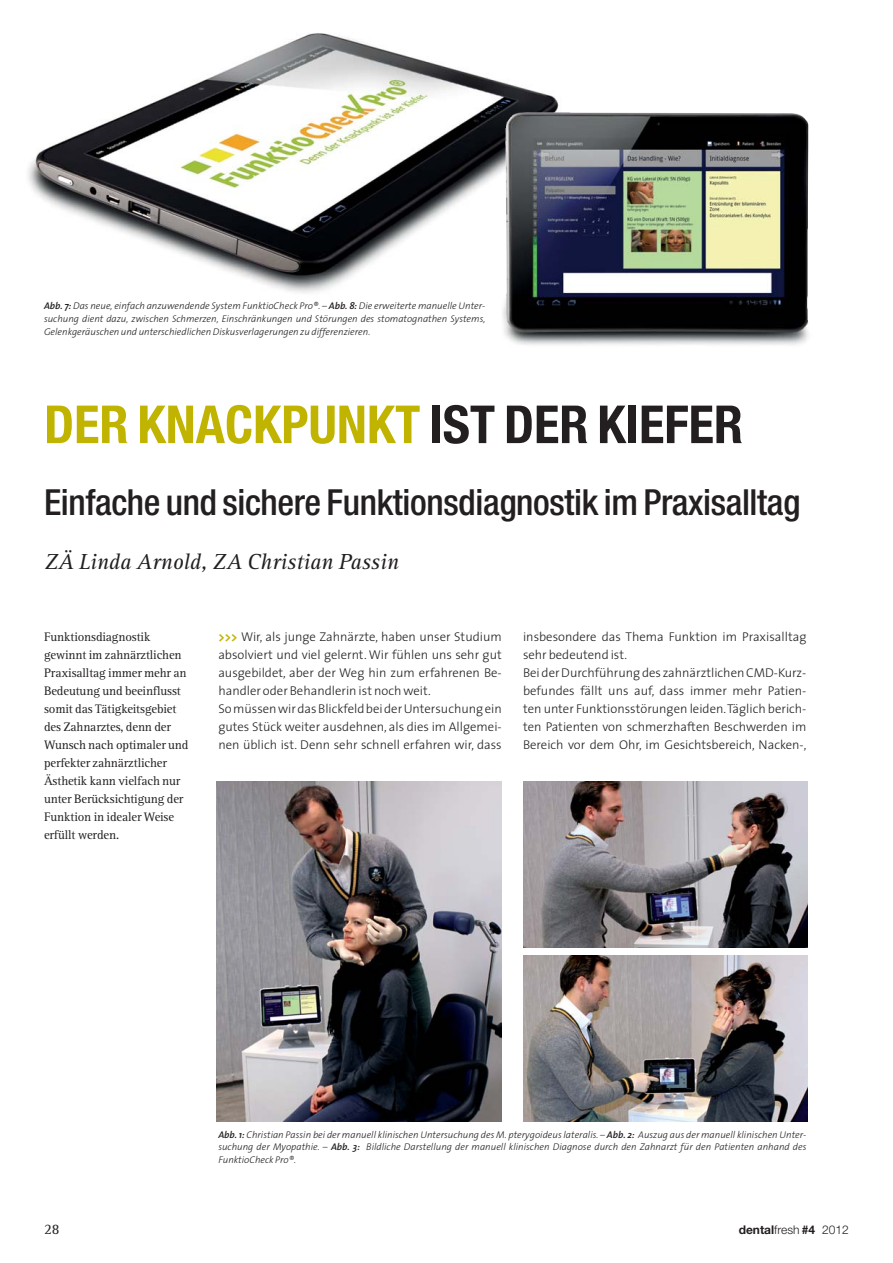
<style>
.page{position:relative;width:893px;height:1263px;background:#fff}
.page>*{position:absolute;margin:0;border:0;box-sizing:border-box;transform-origin:0 0}
.t1{font:700 condensed 52.5px "Helvetica Neue";color:#c1b400}
.t2{font:500 condensed 36px "Helvetica Neue";letter-spacing:-.01em;color:#231f20}
.t3{font:italic 22.5px "Rotis Serif";color:#231f20}
.t4{font:15px "Rotis Serif";color:#231f20}
.t5{font:300 12.75px/18px "The Sans";color:#231f20}
.t6{font:12.75px/18px "Rotis Serif";letter-spacing:-.01em;color:#231f20}
.t7{font:300 12px "Helvetica Neue";color:#231f20}
.t8{font:italic 300 9.75px/12.8px "The Sans";color:#231f20;text-align:justify}
.s1{font-weight:600}
.s2{color:#231f20}
.s3{font-weight:700;color:#c1b400}
.s4{font-weight:700}
</style>
<div class="page">
<img style="left:217px;top:781px;width:285px;height:340px">
<img style="left:523px;top:781px;width:285px;height:166px">
<img style="left:523px;top:955px;width:285px;height:166px">
<img style="left:28px;top:33px;width:531px;height:260px">
<img style="left:502px;top:112px;width:307px;height:233px">
<p class="t8" style="left:44px;top:300px;width:443px"><span class="s1">Abb. 7:</span> Das neue, einfach anzuwendende System FunktioCheck Pro®. – <span class="s1">Abb. 8:</span> Die erweiterte manuelle Unter - suchung dient dazu, zwischen Schmerzen, Einschränkungen und Störungen des stomatognathen Systems, Gelenkgeräuschen und unterschiedlichen Diskusverlagerungen zu differenzieren.</p>
<h1 class="t1" style="left:44px;top:406px;width:700px">DER KNACKPUNKT <span class="s2">IST DER KIEFER</span></h1>
<h2 class="t2" style="left:44px;top:489px;width:758px">Einfache und sichere Funktionsdiagnostik im Praxisalltag</h2>
<h3 class="t3" style="left:44px;top:553px;width:356px">ZÄ Linda Arnold, ZA Christian Passin</h3>
<p class="t6" style="left:44px;top:629px;width:146px">Funktionsdiagnostik gewinnt im zahnärztlichen<br>Praxisalltag immer mehr an<br>Bedeutung und beeinflusst somit das Tätigkeitsgebiet des Zahnarztes, denn der<br>Wunsch nach optimaler und perfekter zahnärztlicher<br>Ästhetik kann vielfach nur unter Berücksichtigung der<br>Funktion in idealer Weise erfüllt werden.</p>
<p class="t5" style="left:218px;top:629px;width:285px"><span class="s3">&gt;&gt;&gt;</span> Wir, als junge Zahnärzte, haben unser Studium absolviert und viel gelernt. Wir fühlen uns sehr gut ausgebildet, aber der Weg hin zum erfahrenen Be - handler oder Behandlerin ist noch weit.<br>So müssen wir das Blickfeld bei der Untersuchung ein gutes Stück weiter ausdehnen, als dies im Allge mei - nen üblich ist. Denn sehr schnell erfahren wir, dass</p>
<p class="t5" style="left:523px;top:629px;width:285px">insbesondere das Thema Funktion im Praxisalltag sehr bedeutend ist.<br>Bei der Durchführung des zahnärztlichen CMD-Kurz - be fundes fällt uns auf, dass immer mehr Patien&shy;ten unter Funktionsstörungen leiden. Täglich berich&shy;ten Patienten von schmerzhaften Beschwerden im Be reich vor dem Ohr, im Gesichtsbereich, Nacken-,</p>
<p class="t8" style="left:218px;top:1129px;width:590px"><span class="s1">Abb. 1:</span> Christian Passin bei der manuell klinischen Untersuchung des M. pterygoideus lateralis. – <span class="s1">Abb. 2:</span> Auszug aus der manuell klinischen Unter - suchung der Myopathie. – <span class="s1">Abb. 3:</span> Bildliche Darstellung der manuell klinischen Diagnose durch den Zahnarzt für den Patienten anhand des FunktioCheck Pro®.</p>
<p class="t4" style="left:44px;top:1222px;width:17px">28</p>
<p class="t7" style="left:739px;top:1222px;width:112px"><span class="s4">dental</span>fresh <span class="s4">#4</span> 2012</p>
</div>
